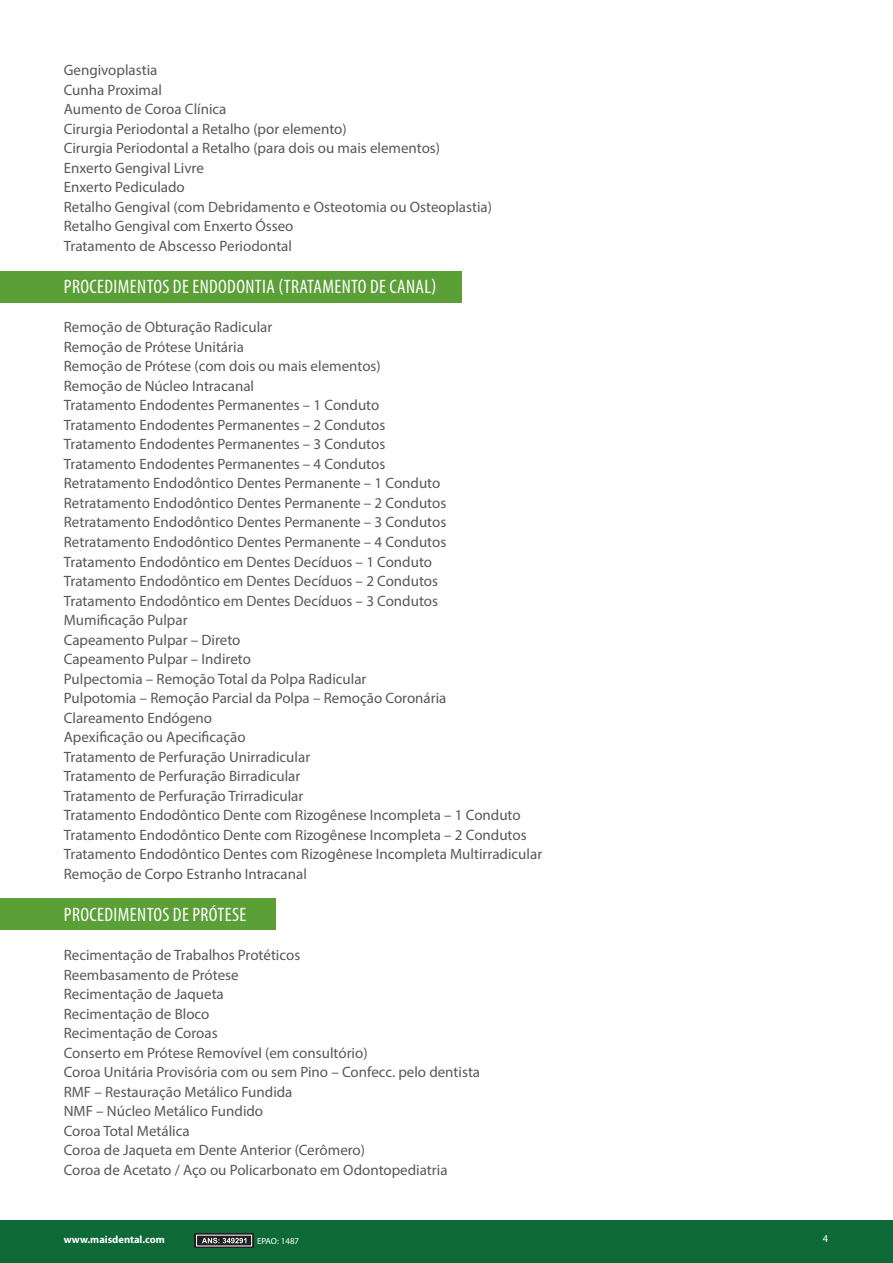
<style>
.page{position:relative;width:893px;height:1263px;background:#fff}
.page>*{position:absolute;margin:0;border:0;box-sizing:border-box;transform-origin:0 0}
.t1{font:condensed 19.5px "Myriad Pro";letter-spacing:.02em;color:#fff}
.t2{font:15px/19.5px "Myriad Pro";color:#57585a}
.t3{font:700 10.5px "Myriad Pro";color:#fff}
.t4{font:10.5px "Myriad Pro";color:#fff}
.t5{font:8.85px "Myriad Pro";color:#fff}
</style>
<div class="page">
<div style="left:0;top:1220px;width:893px;height:43px;background:#0d6a37"></div>
<svg style="left:195px;top:1233px;width:59px;height:15px"></svg>
<svg style="left:202px;top:1238px;width:44px;height:5px"></svg>
<div style="left:0;top:271px;width:462px;height:32px;background:#5b9f37"></div>
<div style="left:0;top:898px;width:275px;height:31px;background:#5b9f37"></div>
<p class="t2" style="left:64px;top:60px;width:430px">Gengivoplastia<br>Cunha Proximal<br>Aumento de Coroa Clínica<br>Cirurgia Periodontal a Retalho (por elemento)<br>Cirurgia Periodontal a Retalho (para dois ou mais elementos)<br>Enxerto Gengival Livre<br>Enxerto Pediculado<br>Retalho Gengival (com Debridamento e Osteotomia ou Osteoplastia)<br>Retalho Gengival com Enxerto Ósseo<br>Tratamento de Abscesso Periodontal</p>
<h1 class="t1" style="left:64px;top:275px;width:374px">PROCEDIMENTOS DE ENDODONTIA (TRATAMENTO DE CANAL)</h1>
<p class="t2" style="left:64px;top:317px;width:480px">Remoção de Obturação Radicular<br>Remoção de Prótese Unitária<br>Remoção de Prótese (com dois ou mais elementos)<br>Remoção de Núcleo Intracanal<br>Tratamento Endodentes Permanentes – 1 Conduto<br>Tratamento Endodentes Permanentes – 2 Condutos<br>Tratamento Endodentes Permanentes – 3 Condutos<br>Tratamento Endodentes Permanentes – 4 Condutos<br>Retratamento Endodôntico Dentes Permanente – 1 Conduto<br>Retratamento Endodôntico Dentes Permanente – 2 Condutos<br>Retratamento Endodôntico Dentes Permanente – 3 Condutos<br>Retratamento Endodôntico Dentes Permanente – 4 Condutos<br>Tratamento Endodôntico em Dentes Decíduos – 1 Conduto<br>Tratamento Endodôntico em Dentes Decíduos – 2 Condutos<br>Tratamento Endodôntico em Dentes Decíduos – 3 Condutos<br>Mumificação Pulpar<br>Capeamento Pulpar – Direto<br>Capeamento Pulpar – Indireto<br>Pulpectomia – Remoção Total da Polpa Radicular<br>Pulpotomia – Remoção Parcial da Polpa – Remoção Coronária<br>Clareamento Endógeno<br>Apexificação ou Apecificação<br>Tratamento de Perfuração Unirradicular<br>Tratamento de Perfuração Birradicular<br>Tratamento de Perfuração Trirradicular<br>Tratamento Endodôntico Dente com Rizogênese Incompleta – 1 Conduto Tratamento Endodôntico Dente com Rizogênese Incompleta – 2 Condutos Tratamento Endodôntico Dentes com Rizogênese Incompleta Multirradicular Remoção de Corpo Estranho Intracanal</p>
<h1 class="t1" style="left:64px;top:903px;width:184px">PROCEDIMENTOS DE PRÓTESE</h1>
<p class="t2" style="left:64px;top:945px;width:418px">Recimentação de Trabalhos Protéticos<br>Reembasamento de Prótese<br>Recimentação de Jaqueta<br>Recimentação de Bloco<br>Recimentação de Coroas<br>Conserto em Prótese Removível (em consultório)<br>Coroa Unitária Provisória com ou sem Pino – Confecc. pelo dentista RMF – Restauração Metálico Fundida<br>NMF – Núcleo Metálico Fundido<br>Coroa Total Metálica<br>Coroa de Jaqueta em Dente Anterior (Cerômero)<br>Coroa de Acetato / Aço ou Policarbonato em Odontopediatria</p>
<p class="t3" style="left:64px;top:1234px;width:103px">www.maisdental.com</p>
<p class="t5" style="left:257px;top:1235px;width:43px">EPAO: 1487</p>
<p class="t4" style="left:823px;top:1232px;width:7px">4</p>
</div>
